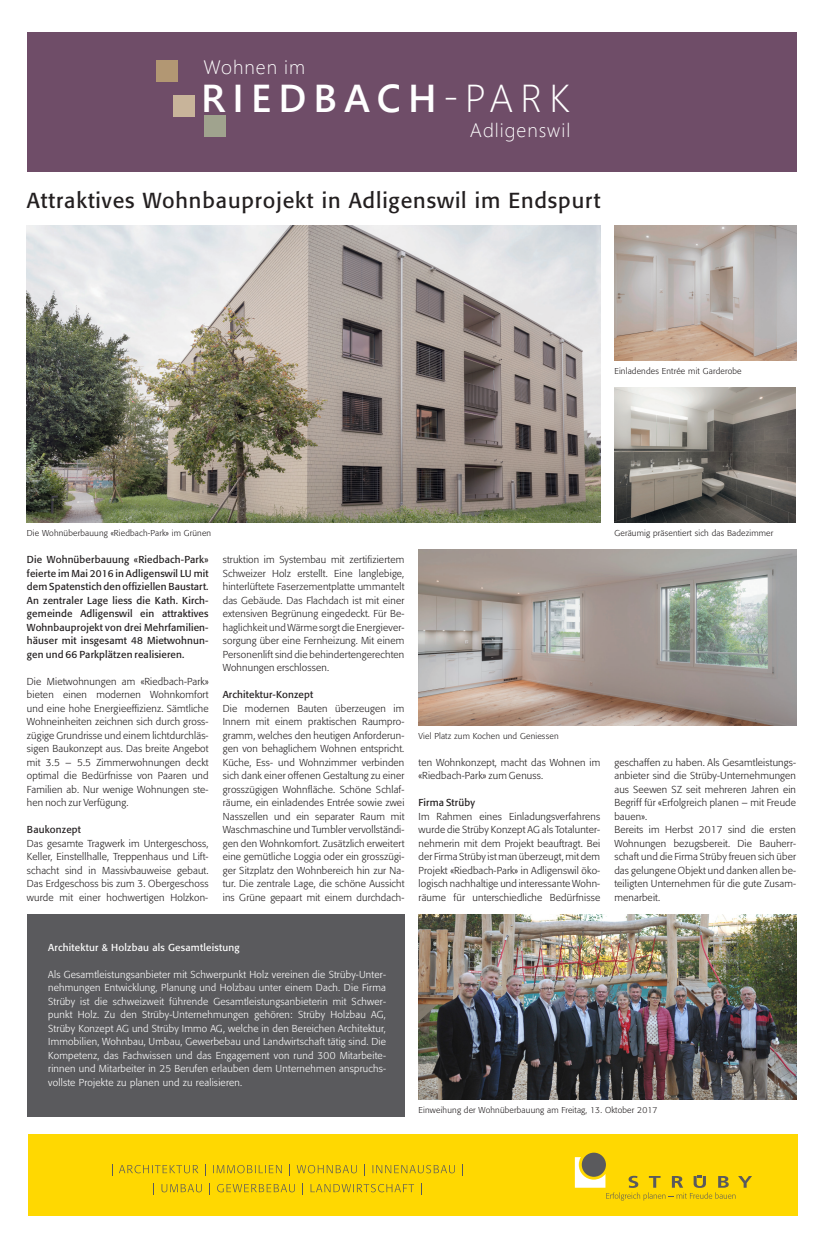
<style>
.page{position:relative;width:823px;height:1248px;background:#fff}
.page>*{position:absolute;margin:0;border:0;box-sizing:border-box;transform-origin:0 0}
.t1{font:600 38.8px "Segoe UI";letter-spacing:.185em;color:#fff}
.t2{font:21.5px "Formata Std";letter-spacing:.04em;color:#231f20}
.t3{font:300 19.4px "Segoe UI";letter-spacing:.05em;color:#fff}
.t4{font:300 10px/13.5px "Formata Std";letter-spacing:.015em;color:#231f20;text-align:justify}
.t5{font:300 10px/13.5px "Formata Std";letter-spacing:.02em;color:#fff;text-align:justify}
.t6{font:10px/13.5px "Formata Std";letter-spacing:.015em;color:#231f20;text-align:justify}
.t7{font:10px "Formata Std";letter-spacing:.02em;color:#fff}
.t8{font:300 8.5px "Formata Std";letter-spacing:.02em;color:#231f20}
.s1{font-weight:300}
</style>
<div class="page">
<div style="left:27px;top:32px;width:768px;height:139px;background:#6f4d68"></div>
<div style="left:174px;top:95px;width:21px;height:22px;background:#c8b49a"></div>
<div style="left:157px;top:61px;width:21px;height:21px;background:#b29773"></div>
<div style="left:204px;top:116px;width:21px;height:21px;background:#a0a38e"></div>
<div style="left:28px;top:1134px;width:769px;height:81px;background:#ffd801"></div>
<svg style="left:119px;top:1165px;width:79px;height:8px"></svg>
<svg style="left:213px;top:1165px;width:69px;height:8px"></svg>
<svg style="left:296px;top:1165px;width:60px;height:8px"></svg>
<svg style="left:372px;top:1165px;width:82px;height:8px"></svg>
<svg style="left:161px;top:1184px;width:41px;height:8px"></svg>
<svg style="left:217px;top:1184px;width:78px;height:8px"></svg>
<svg style="left:310px;top:1184px;width:104px;height:8px"></svg>
<div style="left:27px;top:914px;width:377px;height:202px;background:#5a5a5d"></div>
<img style="left:418px;top:914px;width:377px;height:185px">
<img style="left:614px;top:387px;width:181px;height:135px">
<svg style="left:581px;top:1152px;width:24px;height:24px"></svg>
<svg style="left:574px;top:1156px;width:177px;height:44px"></svg>
<img style="left:27px;top:225px;width:573px;height:297px">
<img style="left:614px;top:225px;width:181px;height:135px">
<img style="left:418px;top:549px;width:377px;height:176px">
<p class="t3" style="left:203px;top:52px;width:103px">Wohnen im</p>
<p class="t1" style="left:201px;top:67px;width:370px">RIEDBACH<span class="s1">-PARK</span></p>
<p class="t3" style="left:469px;top:115px;width:102px">Adligenswil</p>
<p class="t2" style="left:27px;top:188px;width:574px">Attraktives Wohnbauprojekt in Adligenswil im Endspurt</p>
<p class="t8" style="left:614px;top:366px;width:129px">Einladendes Entrée mit Garderobe</p>
<p class="t8" style="left:27px;top:528px;width:186px">Die Wohnüberbauung «Riedbach-Park» im Grünen</p>
<p class="t6" style="left:27px;top:553px;width:183px">Die Wohnüberbauung «Riedbach-Park» feierte im Mai 2016 in Adligenswil LU mit dem Spatenstich den offiziellen Baustart.<br>An zentraler Lage liess die Kath. Kirch&shy;gemeinde Adligenswil ein attraktives Wohnbauprojekt von drei Mehrfamilien&shy;häuser mit insgesamt 48 Mietwohnun&shy;gen und 66 Parkplätzen realisieren.</p>
<p class="t4" style="left:27px;top:674px;width:183px">Die Mietwohnungen am «Riedbach-Park» bieten einen modernen Wohnkomfort und eine hohe Energieeffizienz. Sämtliche Wohneinheiten zeichnen sich durch gross&shy;zügige Grundrisse und einem lichtdurchläs&shy;sigen Baukonzept aus. Das breite Angebot mit 3.5 – 5.5 Zimmerwohnungen deckt optimal die Bedürfnisse von Paaren und Familien ab. Nur wenige Wohnungen ste&shy;hen noch zur Verfügung.</p>
<p class="t6" style="left:27px;top:823px;width:56px">Baukonzept</p>
<p class="t4" style="left:27px;top:836px;width:183px">Das gesamte Tragwerk im Untergeschoss, Keller, Einstellhalle, Treppenhaus und Lift&shy;schacht sind in Massivbauweise gebaut.<br>Das Erdgeschoss bis zum 3. Obergeschoss wurde mit einer hochwertigen Holzkon-</p>
<p class="t4" style="left:223px;top:553px;width:183px">struktion im Systembau mit zertifiziertem Schweizer Holz erstellt. Eine langlebige, hinterlüftete Faserzementplatte ummantelt das Gebäude. Das Flachdach ist mit einer extensiven Begrünung eingedeckt. Für Be&shy;haglichkeit und Wärme sorgt die Energiever&shy;sorgung über eine Fernheizung. Mit einem Personenlift sind die behindertengerechten Wohnungen erschlossen.</p>
<p class="t6" style="left:223px;top:688px;width:92px">Architektur-Konzept</p>
<p class="t4" style="left:223px;top:701px;width:183px">Die modernen Bauten überzeugen im Innern mit einem praktischen Raumpro&shy;gramm, welches den heutigen Anforderun&shy;gen von behaglichem Wohnen entspricht.<br>Küche, Ess- und Wohnzimmer verbinden sich dank einer offenen Gestaltung zu einer grosszügigen Wohnfläche. Schöne Schlaf&shy;räume, ein einladendes Entrée sowie zwei Nasszellen und ein separater Raum mit Waschmaschine und Tumbler vervollständi&shy;gen den Wohnkomfort. Zusätzlich erweitert eine gemütliche Loggia oder ein grosszügi&shy;ger Sitzplatz den Wohnbereich hin zur Na&shy;tur. Die zentrale Lage, die schöne Aussicht ins Grüne gepaart mit einem durchdach-</p>
<p class="t8" style="left:418px;top:730px;width:141px">Viel Platz zum Kochen und Geniessen</p>
<p class="t4" style="left:418px;top:755px;width:183px">ten Wohnkonzept, macht das Wohnen im «Riedbach-Park» zum Genuss.</p>
<p class="t6" style="left:418px;top:796px;width:58px">Firma Strüby</p>
<p class="t4" style="left:418px;top:809px;width:183px">Im Rahmen eines Einladungsverfahrens wurde die Strüby Konzept AG als Totalunter&shy;nehmerin mit dem Projekt beauftragt. Bei der Firma Strüby ist man überzeugt, mit dem Projekt «Riedbach-Park» in Adligenswil öko&shy;logisch nachhaltige und interessante Wohn&shy;räume für unterschiedliche Bedürfnisse</p>
<p class="t8" style="left:614px;top:528px;width:160px">Geräumig präsentiert sich das Badezimmer</p>
<p class="t4" style="left:614px;top:755px;width:183px">geschaffen zu haben. Als Gesamtleistungs&shy;anbieter sind die Strüby-Unternehmungen aus Seewen SZ seit mehreren Jahren ein Begriff für «Erfolgreich planen – mit Freude bauen».</p>
<p class="t4" style="left:614px;top:823px;width:183px">Bereits im Herbst 2017 sind die ersten Wohnungen bezugsbereit. Die Bauherr&shy;schaft und die Firma Strüby freuen sich über das gelungene Objekt und danken allen be&shy;teiligten Unternehmen für die gute Zusam&shy;menarbeit.</p>
<p class="t7" style="left:48px;top:941px;width:193px">Architektur &amp; Holzbau als Gesamtleistung</p>
<p class="t5" style="left:48px;top:967px;width:339px">Als Gesamtleistungsanbieter mit Schwerpunkt Holz vereinen die Strüby-Unter&shy;nehmungen Entwicklung, Planung und Holzbau unter einem Dach. Die Firma Strüby ist die schweizweit führende Gesamtleistungsanbieterin mit Schwer&shy;punkt Holz. Zu den Strüby-Unternehmungen gehören: Strüby Holzbau AG, Strüby Konzept AG und Strüby Immo AG, welche in den Bereichen Architektur, Immobilien, Wohnbau, Umbau, Gewerbebau und Landwirtschaft tätig sind. Die Kompetenz, das Fachwissen und das Engagement von rund 300 Mitarbeite&shy;rinnen und Mitarbeiter in 25 Berufen erlauben dem Unternehmen anspruchs&shy;vollste Projekte zu planen und zu realisieren.</p>
<p class="t8" style="left:418px;top:1104px;width:240px">Einweihung der Wohnüberbauung am Freitag, 13. Oktober 2017</p>
</div>
